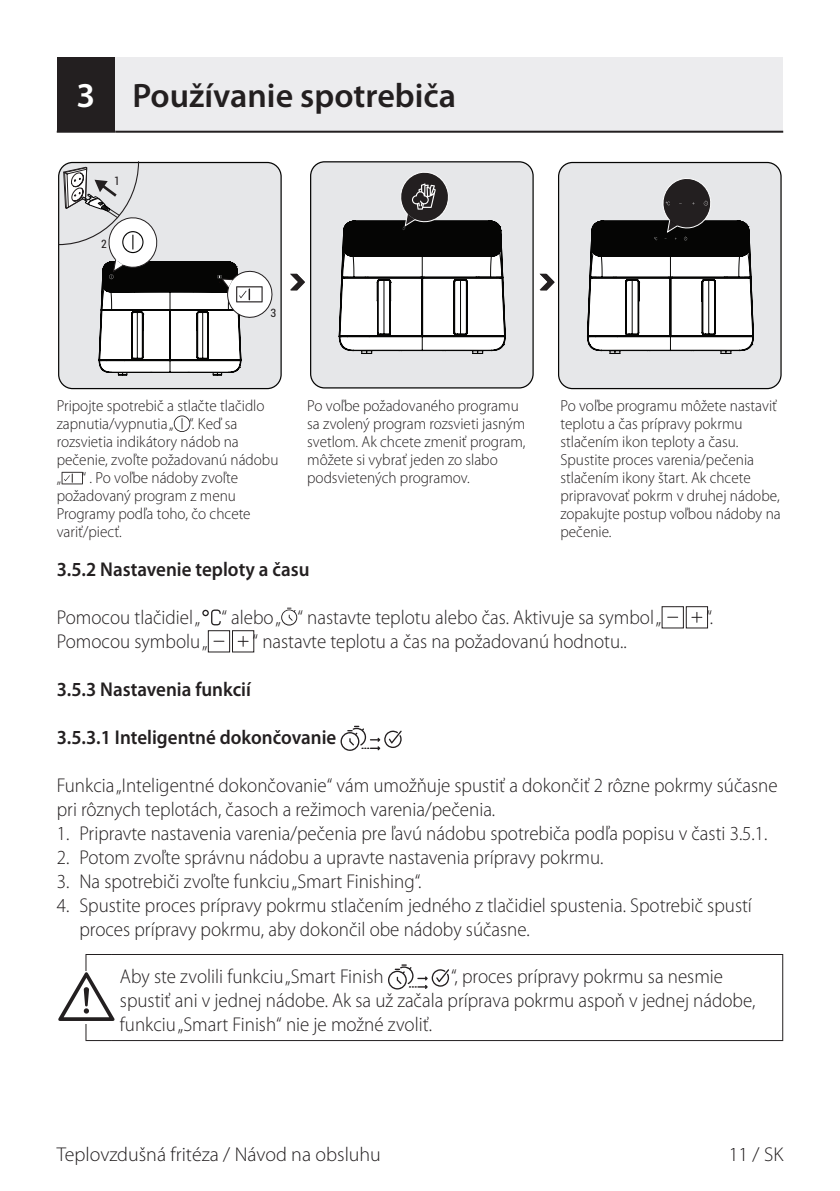
<style>
.page{position:relative;width:840px;height:1191px;background:#fff}
.page>*{position:absolute;margin:0;border:0;box-sizing:border-box;transform-origin:0 0}
.t1{font:60.8px "ZIWARNUN";color:#231f20}
.NADPIS{font:600 35px "Myriad Pro";color:#fff}
.NADPIS-2{font:600 34px "Myriad Pro";color:#231f20}
.Základný_10{font:300 20px/24px "Myriad Pro";color:#231f20;scale:.95 1}
.Odsadený_10{font:300 20px/24px "Myriad Pro";color:#231f20;scale:.95 1}
.Základný_10-2{font:600 20px "Myriad Pro";color:#231f20;scale:.95 1}
.Základný_10-3{font:300 20px "Myriad Pro";color:#231f20}
.PODNADPIS{font:600 20px "Myriad Pro";color:#231f20;scale:.95 1}
.t2{font:300 16px/18px "Myriad Pro";color:#231f20;scale:.95 1}
</style>
<div class="page">
<svg style="left:174px;top:415px;width:16px;height:17px"></svg>
<svg style="left:62px;top:472px;width:21px;height:12px"></svg>
<div style="left:558px;top:162px;width:222px;height:226px;background:#e6e7e9;border-radius:14px"></div>
<div style="left:557px;top:162px;width:224px;height:227px;border:1px solid #050504;border-radius:14px"></div>
<svg style="left:58px;top:164px;width:223px;height:225px;background:#d2d3d5"></svg>
<div style="left:310px;top:162px;width:222px;height:226px;background:#e6e7e9;border-radius:14px"></div>
<div style="left:310px;top:161px;width:223px;height:227px;border:1px solid #050504;border-radius:14px"></div>
<svg style="left:290px;top:274px;width:15px;height:16px"></svg>
<svg style="left:539px;top:274px;width:15px;height:16px"></svg>
<svg style="left:587px;top:178px;width:166px;height:176px"></svg>
<svg style="left:338px;top:172px;width:167px;height:182px"></svg>
<svg style="left:202px;top:609px;width:19px;height:16px"></svg>
<svg style="left:281px;top:607px;width:16px;height:18px"></svg>
<div style="left:685px;top:606px;width:22px;height:22px;border:1px solid #231f20"></div>
<svg style="left:691px;top:612px;width:11px;height:11px"></svg>
<svg style="left:667px;top:616px;width:10px;height:2px"></svg>
<div style="left:232px;top:630px;width:22px;height:22px;border:1px solid #231f20"></div>
<svg style="left:237px;top:636px;width:11px;height:11px"></svg>
<div style="left:208px;top:630px;width:22px;height:22px;border:1px solid #231f20"></div>
<svg style="left:213px;top:640px;width:11px;height:2px"></svg>
<svg style="left:340px;top:726px;width:61px;height:25px"></svg>
<svg style="left:85px;top:954px;width:27px;height:1px"></svg>
<hr style="left:85px;top:955px;width:1px;height:85px;background:#231f20">
<hr style="left:112px;top:954px;width:670px;height:1px;background:#231f20">
<hr style="left:781px;top:955px;width:1px;height:85px;background:#231f20">
<svg style="left:85px;top:1040px;width:27px;height:1px"></svg>
<hr style="left:112px;top:1040px;width:670px;height:1px;background:#231f20">
<div style="left:57px;top:971px;width:58px;height:52px;background:#fff"></div>
<svg style="left:388px;top:964px;width:61px;height:25px"></svg>
<div style="left:57px;top:57px;width:58px;height:75px;background:#231f20"></div>
<div style="left:115px;top:57px;width:667px;height:75px;background:#ececee"></div>
<hr style="left:57px;top:131px;width:58px;height:2px;background:#231f20">
<hr style="left:115px;top:131px;width:667px;height:2px;background:#231f20">
<svg style="left:58px;top:161px;width:217px;height:214px"></svg>
<p class="NADPIS" style="left:77px;top:73px;width:20px">3</p>
<p class="NADPIS-2" style="left:132px;top:74px;width:325px">Používanie spotrebiča</p>
<p class="t2" style="left:307px;top:396px;width:231px">Po voľbe požadovaného programu sa zvolený program rozsvieti jasným svetlom. Ak chcete zmeniť program, môžete si vybrať jeden zo slabo podsvietených programov.</p>
<p class="t2" style="left:560px;top:397px;width:233px">Po voľbe programu môžete nastaviť teplotu a čas prípravy pokrmu stlačením ikon teploty a času.<br>Spustite proces varenia/pečenia stlačením ikony štart. Ak chcete pripravovať pokrm v druhej nádobe, zopakujte postup voľbou nádoby na pečenie.</p>
<p class="PODNADPIS" style="left:57px;top:557px;width:267px">3.5.2 Nastavenie teploty a času</p>
<p class="Základný_10" style="left:57px;top:605px;width:637px">Pomocou tlačidiel „ “ alebo „ “ nastavte teplotu alebo čas. Aktivuje sa symbol„</p>
<p class="Základný_10" style="left:706px;top:605px;width:9px">“.</p>
<p class="Základný_10" style="left:57px;top:629px;width:160px">Pomocou symbolu „</p>
<p class="Základný_10" style="left:252px;top:629px;width:395px">“ nastavte teplotu a čas na požadovanú hodnotu..</p>
<p class="Základný_10-2" style="left:57px;top:677px;width:206px">3.5.3 Nastavenia funkcií</p>
<p class="Základný_10-2" style="left:57px;top:725px;width:296px">3.5.3.1 Inteligentné dokončovanie</p>
<p class="Základný_10" style="left:57px;top:773px;width:759px">Funkcia„Inteligentné dokončovanie“ vám umožňuje spustiť a dokončiť 2 rôzne pokrmy súčasne pri rôznych teplotách, časoch a režimoch varenia/pečenia.</p>
<p class="Odsadený_10" style="left:57px;top:821px;width:749px">1. Pripravte nastavenia varenia/pečenia pre ľavú nádobu spotrebiča podľa popisu v časti 3.5.1.</p>
<p class="Odsadený_10" style="left:57px;top:845px;width:576px">2. Potom zvoľte správnu nádobu a upravte nastavenia prípravy pokrmu.</p>
<p class="Odsadený_10" style="left:57px;top:869px;width:385px">3. Na spotrebiči zvoľte funkciu „Smart Finishing“.</p>
<p class="Odsadený_10" style="left:79px;top:893px;width:709px;text-indent:-23px">4. Spustite proces prípravy pokrmu stlačením jedného z tlačidiel spustenia. Spotrebič spustí proces prípravy pokrmu, aby dokončil obe nádoby súčasne.</p>
<p class="t1" style="left:58px;top:964px;width:60px">A</p>
<p class="Základný_10" style="left:120px;top:964px;width:279px">Aby ste zvolili funkciu„Smart Finish</p>
<p class="t2" style="left:57px;top:397px;width:235px">Pripojte spotrebič a stlačte tlačidlo zapnutia/vypnutia „ “. Keď sa rozsvietia indikátory nádob na pečenie, zvoľte požadovanú nádobu „</p>
<p class="t2" style="left:57px;top:469px;width:205px;text-indent:25px">“ . Po voľbe nádoby zvoľte požadovaný program z menu<br>Programy podľa toho, čo chcete variť/piecť.</p>
<p class="Základný_10" style="left:120px;top:964px;width:670px;text-indent:331px">“, proces prípravy pokrmu sa nesmie spustiť ani v jednej nádobe. Ak sa už začala príprava pokrmu aspoň v jednej nádobe, funkciu „Smart Finish“ nie je možné zvoliť.</p>
<p class="Základný_10-3" style="left:57px;top:1141px;width:325px">Teplovzdušná fritéza / Návod na obsluhu</p>
<p class="Základný_10-3" style="left:728px;top:1141px;width:56px">11 / SK</p>
</div>
